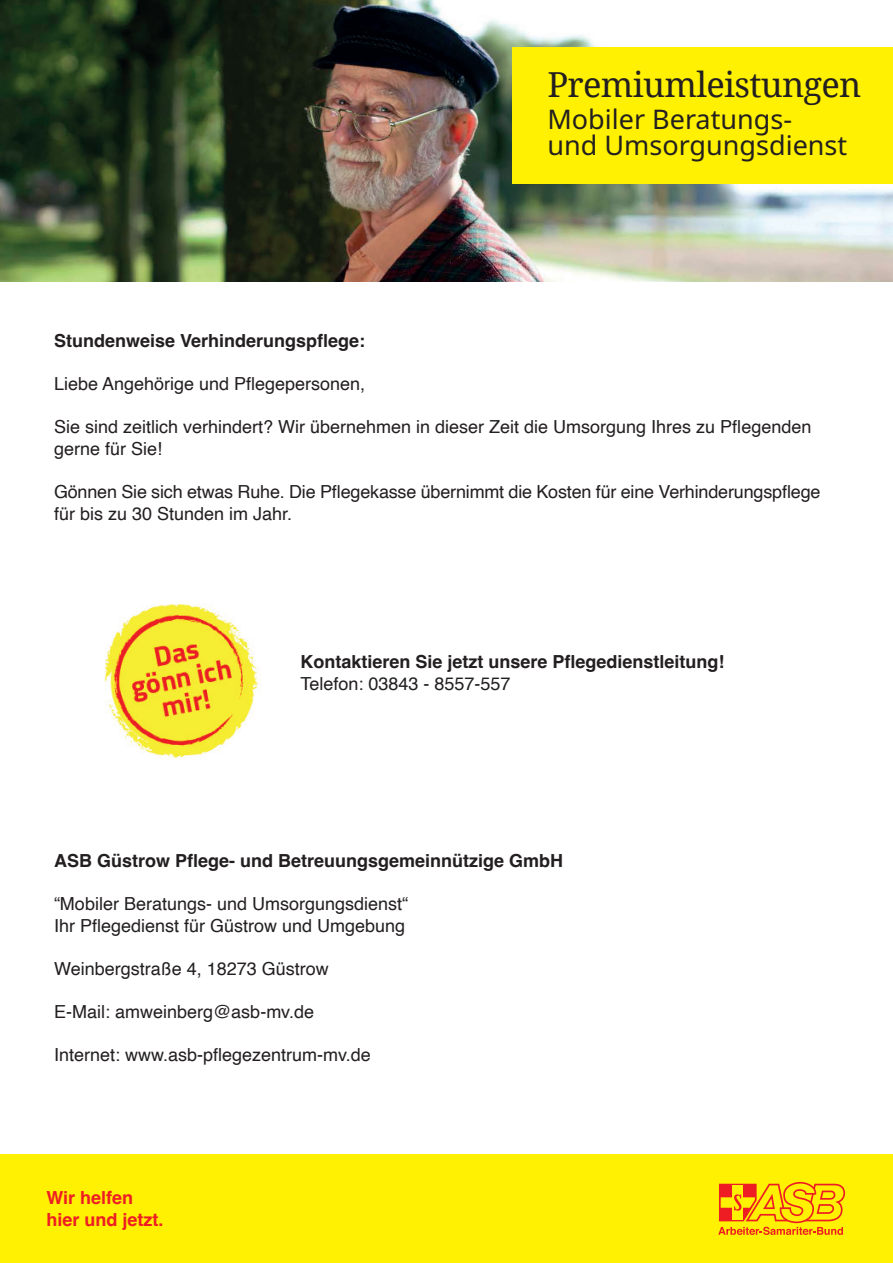
<style>
.page{position:relative;width:893px;height:1263px;background:#fff}
.page>*{position:absolute;margin:0;border:0;box-sizing:border-box;transform-origin:0 0}
.t1{font:34.5px "Noto Serif";letter-spacing:-.02em;color:#231f20}
.t2{font:27px/25.5px "Noto Sans";color:#231f20}
.t3{font:18px/21.6px "Helvetica";color:#231f20}
.t4{font:700 18px "Helvetica";color:#231f20}
.t5{font:700 18px/21.6px "Helvetica";color:#ee1d23}
</style>
<div class="page">
<div style="left:0;top:1154px;width:893px;height:108px;background:#fff101"></div>
<svg style="left:718px;top:1182px;width:127px;height:53px"></svg>
<img style="left:0;top:0;width:892px;height:281px">
<div style="left:512px;top:47px;width:381px;height:137px;background:#fff101"></div>
<img style="left:104px;top:604px;width:156px;height:155px">
<h1 class="t1" style="left:547px;top:60px;width:315px">Premiumleistungen</h1>
<h2 class="t2" style="left:547px;top:107px;width:301px">Mobiler Beratungs&shy;und Umsorgungsdienst</h2>
<p class="t4" style="left:54px;top:330px;width:313px">Stundenweise Verhinderungspflege:</p>
<p class="t3" style="left:54px;top:374px;width:313px">Liebe Angehörige und Pflegepersonen,</p>
<p class="t3" style="left:54px;top:417px;width:759px">Sie sind zeitlich verhindert? Wir übernehmen in dieser Zeit die Umsorgung Ihres zu Pflegenden gerne für Sie!</p>
<p class="t3" style="left:54px;top:482px;width:768px">Gönnen Sie sich etwas Ruhe. Die Pflegekasse übernimmt die Kosten für eine Verhinderungspflege für bis zu 30 Stunden im Jahr.</p>
<p class="t4" style="left:300px;top:651px;width:426px">Kontaktieren Sie jetzt unsere Pflegedienstleitung!</p>
<p class="t3" style="left:300px;top:673px;width:212px">Telefon: 03843 - 8557-557</p>
<p class="t4" style="left:54px;top:849px;width:511px">ASB Güstrow Pflege- und Betreuungsgemeinnützige GmbH</p>
<p class="t3" style="left:54px;top:893px;width:356px">“Mobiler Beratungs- und Umsorgungsdienst“<br>Ihr Pflegedienst für Güstrow und Umgebung</p>
<p class="t3" style="left:54px;top:958px;width:276px">Weinbergstraße 4, 18273 Güstrow</p>
<p class="t3" style="left:54px;top:1001px;width:262px">E-Mail: amweinberg@asb-mv.de</p>
<p class="t3" style="left:54px;top:1045px;width:318px">Internet: www.asb-pflegezentrum-mv.de</p>
<p class="t5" style="left:46px;top:1189px;width:119px">Wir helfen hier und jetzt.</p>
</div>
